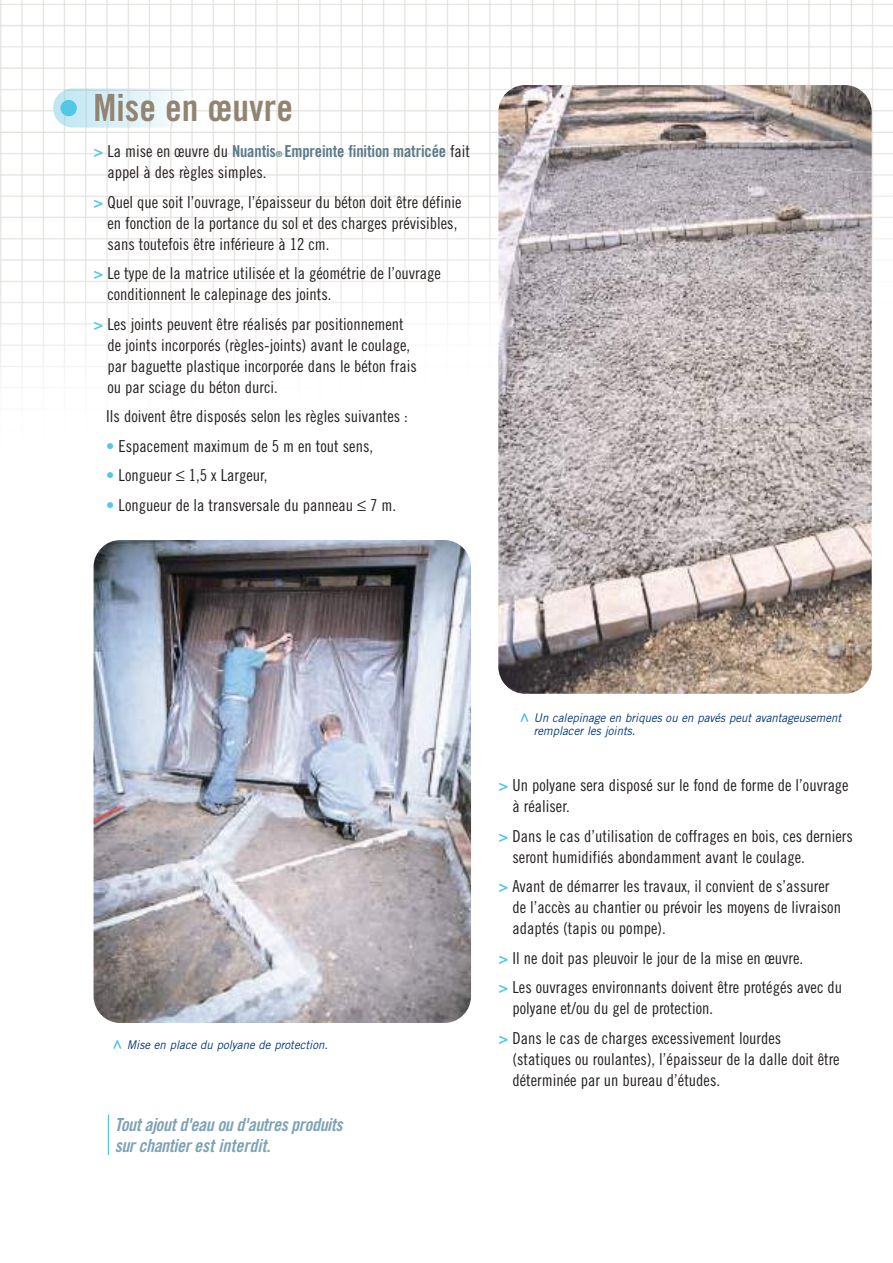
<style>
.page{position:relative;width:893px;height:1263px;background:#fff}
.page>*{position:absolute;margin:0;border:0;box-sizing:border-box;transform-origin:0 0}
.t1{font:37.5px "Trade Gothic Bold Cond Twenty";color:#918472}
.t2{font:18px/21px "Trade Gothic Bold Cond Twenty Obl";letter-spacing:-.02em;color:#7da2b3}
.t3{font:16.5px/21px "Trade Gothic Cond Eighteen";color:#241f1f}
.t4{font:16.5px "Trade Gothic Bold Cond Twenty";letter-spacing:-.01em;color:#5b7a87}
.t5{font:italic 12px/13.5px "Trade Gothic";color:#003578;scale:.95 1}
.s1{color:#53c8e4}
.s2{font-family:"Trade Gothic Cond Eighteen";color:#241f1f}
.s3{font-size:8.25px}
.s4{font-family:"Trade Gothic Bold Cond Twenty";color:#53c8e4}
</style>
<div class="page">
<img style="left:0;top:0;width:893px;height:685px">
<hr style="left:108px;top:1114px;width:1px;height:41px;background:#53c8e4">
<svg style="left:113px;top:1040px;width:9px;height:9px"></svg>
<img style="left:94px;top:540px;width:377px;height:482px;border-radius:27px">
<img style="left:498px;top:85px;width:374px;height:609px;border-radius:27px">
<svg style="left:520px;top:713px;width:9px;height:9px"></svg>
<img style="left:53px;top:88px;width:142px;height:40px">
<div style="left:60px;top:100px;width:17px;height:16px;background:#53c8e4;border-radius:50%"></div>
<h1 class="t1" style="left:94px;top:94px;width:201px">Mise en œuvre</h1>
<p class="t4" style="left:94px;top:145px;width:378px"><span class="s1">&gt;</span> <span class="s2">La mise en œuvre du</span> Nuantis<span class="s3">®</span> Empreinte finition matricée <span class="s2">fait</span></p>
<p class="t3" style="left:94px;top:159px;width:370px;line-height:29.5px;text-indent:14px">appel à des règles simples.<br><span class="s4">&gt;</span> Quel que soit l’ouvrage, l’épaisseur du béton doit être définie</p>
<p class="t3" style="left:107px;top:214px;width:351px">en fonction de la portance du sol et des charges prévisibles, sans toutefois être inférieure à 12 cm.</p>
<p class="t3" style="left:107px;top:264px;width:335px;text-indent:-14px"><span class="s4">&gt;</span> Le type de la matrice utilisée et la géométrie de l’ouvrage conditionnent le calepinage des joints.</p>
<p class="t3" style="left:107px;top:315px;width:311px;text-indent:-14px"><span class="s4">&gt;</span> Les joints peuvent être réalisés par positionnement de joints incorporés (règles-joints) avant le coulage, par baguette plastique incorporée dans le béton frais ou par sciage du béton durci.</p>
<p class="t3" style="left:106px;top:407px;width:303px">Ils doivent être disposés selon les règles suivantes :</p>
<p class="t3" style="left:106px;top:437px;width:268px"><span class="s1">•</span> Espacement maximum de 5 m en tout sens,</p>
<p class="t3" style="left:106px;top:466px;width:163px"><span class="s1">•</span> Longueur ≤ 1,5 x Largeur,</p>
<p class="t3" style="left:106px;top:496px;width:291px"><span class="s1">•</span> Longueur de la transversale du panneau ≤ 7 m.</p>
<p class="t5" style="left:127px;top:1039px;width:213px">Mise en place du polyane de protection.</p>
<p class="t2" style="left:115px;top:1115px;width:229px">Tout ajout d'eau ou d'autres produits sur chantier est interdit.</p>
<p class="t5" style="left:534px;top:712px;width:325px">Un calepinage en briques ou en pavés peut avantageusement remplacer les joints.</p>
<p class="t3" style="left:512px;top:776px;width:338px;text-indent:-14px"><span class="s4">&gt;</span> Un polyane sera disposé sur le fond de forme de l’ouvrage à réaliser.</p>
<p class="t3" style="left:512px;top:826px;width:342px;text-indent:-14px"><span class="s4">&gt;</span> Dans le cas d’utilisation de coffrages en bois, ces derniers seront humidifiés abondamment avant le coulage.</p>
<p class="t3" style="left:512px;top:877px;width:330px;text-indent:-14px"><span class="s4">&gt;</span> Avant de démarrer les travaux, il convient de s’assurer de l’accès au chantier ou prévoir les moyens de livraison adaptés (tapis ou pompe).</p>
<p class="t3" style="left:499px;top:944px;width:345px;line-height:29.5px"><span class="s4">&gt;</span> Il ne doit pas pleuvoir le jour de la mise en œuvre.<br><span class="s4">&gt;</span> Les ouvrages environnants doivent être protégés avec du</p>
<p class="t3" style="left:499px;top:995px;width:284px;line-height:29.5px;text-indent:14px">polyane et/ou du gel de protection.<br><span class="s4">&gt;</span> Dans le cas de charges excessivement lourdes</p>
<p class="t3" style="left:512px;top:1049px;width:329px">(statiques ou roulantes), l’épaisseur de la dalle doit être déterminée par un bureau d’études.</p>
</div>
